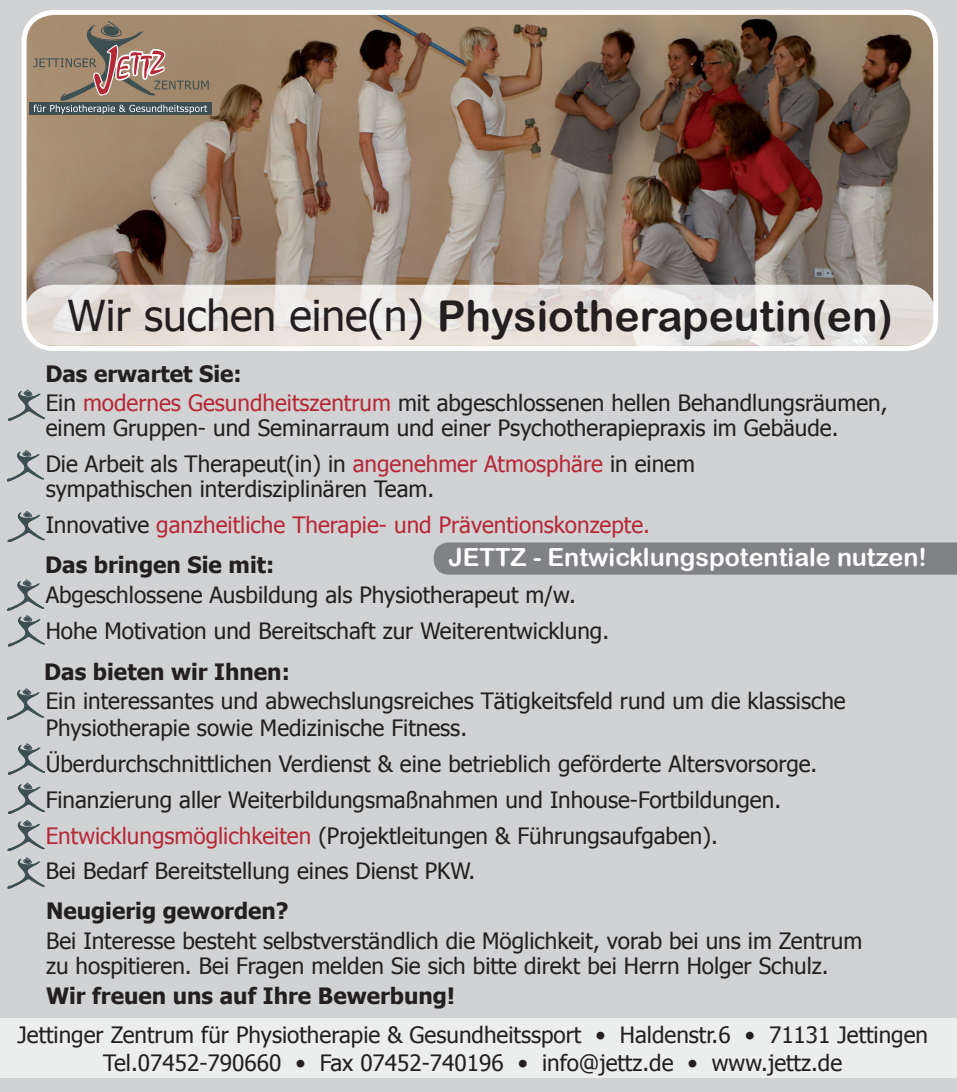
<style>
.page{position:relative;width:957px;height:1092px;background:#fff}
.page>*{position:absolute;margin:0;border:0;box-sizing:border-box;transform-origin:0 0}
.t1{font:42.5px "Arial Rounded MT Bold";color:#231f20}
.t2{font:25px "Arial Rounded MT Bold";color:#fff}
.t3{font:22.5px/25px "Tahoma";color:#231f20}
.t4{font:700 22.5px "Tahoma";color:#231f20}
.t5{font:22.5px "Tahoma";color:#b72837}
.s1{font-family:"Tahoma"}
.s2{color:#b72837}
.s3{color:#231f20}
</style>
<div class="page">
<div style="left:0;top:0;width:957px;height:1091px;background:#d1d2d4"></div>
<div style="left:434px;top:542px;width:523px;height:32px;background:#808285"></div>
<img style="left:24px;top:12px;width:911px;height:336px">
<div style="left:22px;top:10px;width:916px;height:341px;border:5px solid #fff;border-radius:30px"></div>
<div style="left:0;top:1018px;width:957px;height:59px;background:#eceded"></div>
<svg style="left:24px;top:285px;width:911px;height:61px;background:#e7e2de"></svg>
<svg style="left:7px;top:688px;width:37px;height:31px"></svg>
<svg style="left:7px;top:579px;width:38px;height:67px;background:#b1b5b7"></svg>
<svg style="left:8px;top:511px;width:37px;height:31px"></svg>
<svg style="left:7px;top:450px;width:37px;height:31px"></svg>
<svg style="left:8px;top:389px;width:37px;height:31px"></svg>
<svg style="left:8px;top:743px;width:37px;height:31px"></svg>
<svg style="left:8px;top:782px;width:37px;height:31px"></svg>
<svg style="left:8px;top:820px;width:36px;height:30px"></svg>
<svg style="left:8px;top:857px;width:36px;height:31px"></svg>
<div style="left:30px;top:102px;width:182px;height:13px;background:#3d4f51"></div>
<svg style="left:33px;top:21px;width:176px;height:93px;background:#978370"></svg>
<h1 class="t1" style="left:67px;top:291px;width:827px"><span class="s1">Wir suchen eine(n)</span> Physiotherapeutin(en)</h1>
<p class="t4" style="left:45px;top:358px;width:198px">Das erwartet Sie:</p>
<p class="t3" style="left:46px;top:389px;width:843px">Ein <span class="s2">modernes Gesundheitszentrum</span> mit abgeschlossenen hellen Behandlungsräumen, einem Gruppen- und Seminarraum und einer Psychotherapiepraxis im Gebäude.</p>
<p class="t3" style="left:46px;top:450px;width:651px">Die Arbeit als Therapeut(in) in <span class="s2">angenehmer Atmosphäre</span> in einem sympathischen interdisziplinären Team.</p>
<p class="t5" style="left:46px;top:509px;width:606px"><span class="s3">Innovative</span> ganzheitliche Therapie- und Präventionskonzepte.</p>
<p class="t4" style="left:45px;top:549px;width:231px">Das bringen Sie mit:</p>
<p class="t2" style="left:448px;top:542px;width:480px">JETTZ - Entwicklungspotentiale nutzen!</p>
<p class="t3" style="left:46px;top:576px;width:565px;line-height:36px">Abgeschlossene Ausbildung als Physiotherapeut m/w.<br>Hohe Motivation und Bereitschaft zur Weiterentwicklung.</p>
<p class="t4" style="left:44px;top:655px;width:247px">Das bieten wir Ihnen:</p>
<p class="t3" style="left:46px;top:686px;width:801px;line-height:27px">Ein interessantes und abwechslungsreiches Tätigkeitsfeld rund um die klassische<br>Physiotherapie sowie Medizinische Fitness.</p>
<p class="t3" style="left:46px;top:745px;width:773px;line-height:35.8px">Überdurchschnittlichen Verdienst &amp; eine betrieblich geförderte Altersvorsorge.<br>Finanzierung aller Weiterbildungsmaßnahmen und Inhouse-Fortbildungen.<br><span class="s2">Entwicklungsmöglichkeiten</span> (Projektleitungen &amp; Führungsaufgaben).<br>Bei Bedarf Bereitstellung eines Dienst PKW.</p>
<p class="t4" style="left:46px;top:895px;width:244px">Neugierig geworden?</p>
<p class="t3" style="left:46px;top:927px;width:818px">Bei Interesse besteht selbstverständlich die Möglichkeit, vorab bei uns im Zentrum zu hospitieren. Bei Fragen melden Sie sich bitte direkt bei Herrn Holger Schulz.</p>
<p class="t4" style="left:46px;top:980px;width:410px">Wir freuen uns auf Ihre Bewerbung!</p>
<p class="t3" style="left:17px;top:1020px;width:912px;line-height:27.5px;text-align:center">Jettinger Zentrum für Physiotherapie &amp; Gesundheitssport • Haldenstr.6 • 71131 Jettingen<br>Tel.07452-790660 • Fax 07452-740196 • info@jettz.de • www.jettz.de</p>
</div>
